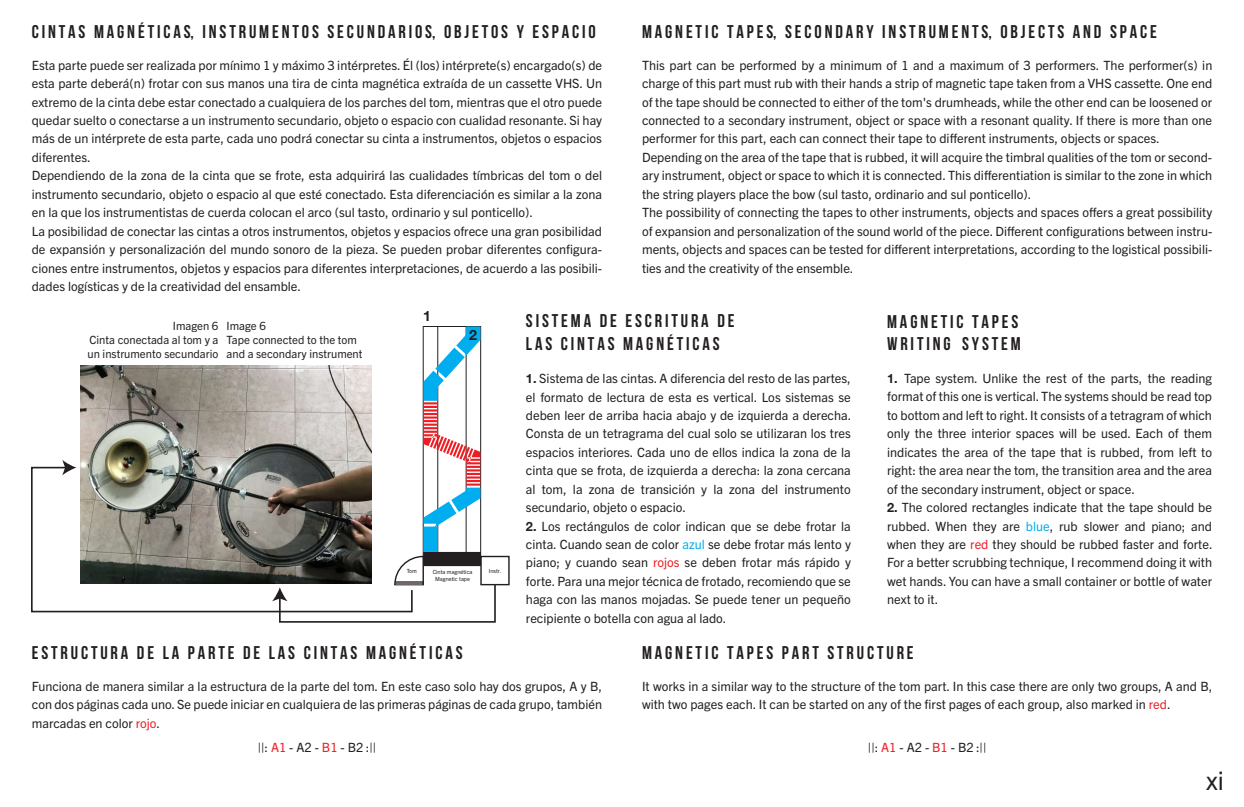
<style>
.page{position:relative;width:1244px;height:807px;background:#fff}
.page>*{position:absolute;margin:0;border:0;box-sizing:border-box;transform-origin:0 0}
.t1{font:25.5px "Trade Gothic Next LT Pro";color:#231f20}
.t2{font:700 18.4px/22.1px "Bebas Neue";color:#231f20}
.t3{font:700 14.2px "Helvetica Neue";color:#231f20}
.t4{font:12.8px/18.4px "Trade Gothic Next LT Pro";color:#231f20;text-align:justify}
.t5{font:11.3px/14.2px "Trade Gothic Next LT Pro";color:#231f20;text-align:justify}
.t6{font:5.7px "Trade Gothic Next LT Pro";color:#231f20}
.s1{font-family:"Helvetica Neue";font-weight:700}
.s2{color:#00aeef}
.s3{color:#ee1d23}
</style>
<div class="page">
<div style="left:480px;top:555px;width:30px;height:30px;background:#fff;border:1px solid #231f20"></div>
<svg style="left:279px;top:326px;width:218px;height:297px"></svg>
<svg style="left:31px;top:466px;width:382px;height:147px"></svg>
<svg style="left:62px;top:460px;width:14px;height:15px"></svg>
<img style="left:81px;top:365px;width:290px;height:218px">
<h2 class="t2" style="left:32px;top:20px;width:565px">C I N T A S M A G N É T I C A S, I N S T R U M E N T O S S E C U N D A R I O S, O B J E T O S Y E S P A C I O</h2>
<p class="t4" style="left:32px;top:55px;width:572px;text-align:left">Esta parte puede ser realizada por mínimo 1 y máximo 3 intérpretes. Él (los) intérprete(s) encargado(s) de esta parte deberá(n) frotar con sus manos una tira de cinta magnética extraída de un cassette VHS. Un extremo de la cinta debe estar conectado a cualquiera de los parches del tom, mientras que el otro puede quedar suelto o conectarse a un instrumento secundario, objeto o espacio con cualidad resonante. Si hay más de un intérprete de esta parte, cada uno podrá conectar su cinta a instrumentos, objetos o espacios diferentes.<br>Dependiendo de la zona de la cinta que se frote, esta adquirirá las cualidades tímbricas del tom o del instrumento secundario, objeto o espacio al que esté conectado. Esta diferenciación es similar a la zona en la que los instrumentistas de cuerda colocan el arco (sul tasto, ordinario y sul ponticello).<br>La posibilidad de conectar las cintas a otros instrumentos, objetos y espacios ofrece una gran posibilidad de expansión y personalización del mundo sonoro de la pieza. Se pueden probar diferentes configura&shy;ciones entre instrumentos, objetos y espacios para diferentes interpretaciones, de acuerdo a las posibili&shy;dades logísticas y de la creatividad del ensamble.</p>
<h2 class="t2" style="left:642px;top:20px;width:516px">M A G N E T I C T A P E S, S E C O N D A R Y I N S T R U M E N T S, O B J E C T S A N D S P A C E</h2>
<p class="t4" style="left:642px;top:55px;width:572px;text-align:left">This part can be performed by a minimum of 1 and a maximum of 3 performers. The performer(s) in charge of this part must rub with their hands a strip of magnetic tape taken from a VHS cassette. One end of the tape should be connected to either of the tom's drumheads, while the other end can be loosened or connected to a secondary instrument, object or space with a resonant quality. If there is more than one performer for this part, each can connect their tape to different instruments, objects or spaces.<br>Depending on the area of the tape that is rubbed, it will acquire the timbral qualities of the tom or second&shy;ary instrument, object or space to which it is connected. This differentiation is similar to the zone in which the string players place the bow (sul tasto, ordinario and sul ponticello).<br>The possibility of connecting the tapes to other instruments, objects and spaces offers a great possibility of expansion and personalization of the sound world of the piece. Different configurations between instru&shy;ments, objects and spaces can be tested for different interpretations, according to the logistical possibili&shy;ties and the creativity of the ensemble.</p>
<p class="t5" style="left:88px;top:317px;width:132px;text-indent:85px">Imagen 6<br>Cinta conectada al tom y a un instrumento secundario</p>
<p class="t5" style="left:227px;top:317px;width:137px;text-align:left">Image 6<br>Tape connected to the tom and a secondary instrument</p>
<p class="t3" style="left:423px;top:307px;width:9px">1</p>
<p class="t3" style="left:469px;top:326px;width:9px">2</p>
<p class="t6" style="left:407px;top:566px;width:12px">Tom</p>
<p class="t6" style="left:433px;top:567px;width:41px">Cinta magnética</p>
<p class="t6" style="left:489px;top:566px;width:14px">Instr.</p>
<p class="t6" style="left:435px;top:574px;width:36px">Magnetic tape</p>
<h2 class="t2" style="left:526px;top:309px;width:210px">S I S T E M A D E E S C R I T U R A D E l a S C I N T A S M A G N É T I C A S</h2>
<h2 class="t2" style="left:887px;top:310px;width:135px">M A G N E T I C T A P E S<br>W R I T I N G S Y S T E M</h2>
<p class="t4" style="left:526px;top:368px;width:327px"><span class="s1">1.</span> Sistema de las cintas. A diferencia del resto de las partes, el formato de lectura de esta es vertical. Los sistemas se deben leer de arriba hacia abajo y de izquierda a derecha.<br>Consta de un tetragrama del cual solo se utilizaran los tres espacios interiores. Cada uno de ellos indica la zona de la cinta que se frota, de izquierda a derecha: la zona cercana al tom, la zona de transición y la zona del instrumento secundario, objeto o espacio.</p>
<p class="t4" style="left:526px;top:515px;width:326px"><span class="s1">2.</span> Los rectángulos de color indican que se debe frotar la cinta. Cuando sean de color <span class="s2">azul</span> se debe frotar más lento y piano; y cuando sean <span class="s3">rojos</span> se deben frotar más rápido y forte. Para una mejor técnica de frotado, recomiendo que se haga con las manos mojadas. Se puede tener un pequeño recipiente o botella con agua al lado.</p>
<p class="t4" style="left:887px;top:368px;width:326px"><span class="s1">1.</span> Tape system. Unlike the rest of the parts, the reading format of this one is vertical. The systems should be read top to bottom and left to right. It consists of a tetragram of which only the three interior spaces will be used. Each of them indicates the area of the tape that is rubbed, from left to right: the area near the tom, the transition area and the area of the secondary instrument, object or space.</p>
<p class="t4" style="left:887px;top:497px;width:327px"><span class="s1">2.</span> The colored rectangles indicate that the tape should be rubbed. When they are <span class="s2">blue</span>, rub slower and piano; and when they are <span class="s3">red</span> they should be rubbed faster and forte.<br>For a better scrubbing technique, I recommend doing it with wet hands. You can have a small container or bottle of water next to it.</p>
<h2 class="t2" style="left:32px;top:640px;width:432px">E S T R U C T U R A D E L A P A R T E D E l a S C I N T A S M A G N É T I C A S</h2>
<p class="t4" style="left:32px;top:676px;width:572px">Funciona de manera similar a la estructura de la parte del tom. En este caso solo hay dos grupos, A y B, con dos páginas cada uno. Se puede iniciar en cualquiera de las primeras páginas de cada grupo, también marcadas en color <span class="s3">rojo</span>.</p>
<h2 class="t2" style="left:642px;top:640px;width:273px">M A G N E T I C T A P E S P A R T S T R U C T U R E</h2>
<p class="t4" style="left:642px;top:676px;width:572px">It works in a similar way to the structure of the tom part. In this case there are only two groups, A and B, with two pages each. It can be started on any of the first pages of each group, also marked in <span class="s3">red</span>.</p>
<p class="t4" style="left:258px;top:736px;width:120px">||: <span class="s3">A1</span> - A2 - <span class="s3">B1</span> - B2 :||</p>
<p class="t4" style="left:868px;top:736px;width:120px">||: <span class="s3">A1</span> - A2 - <span class="s3">B1</span> - B2 :||</p>
<h1 class="t1" style="left:1206px;top:762px;width:19px">xi</h1>
</div>
